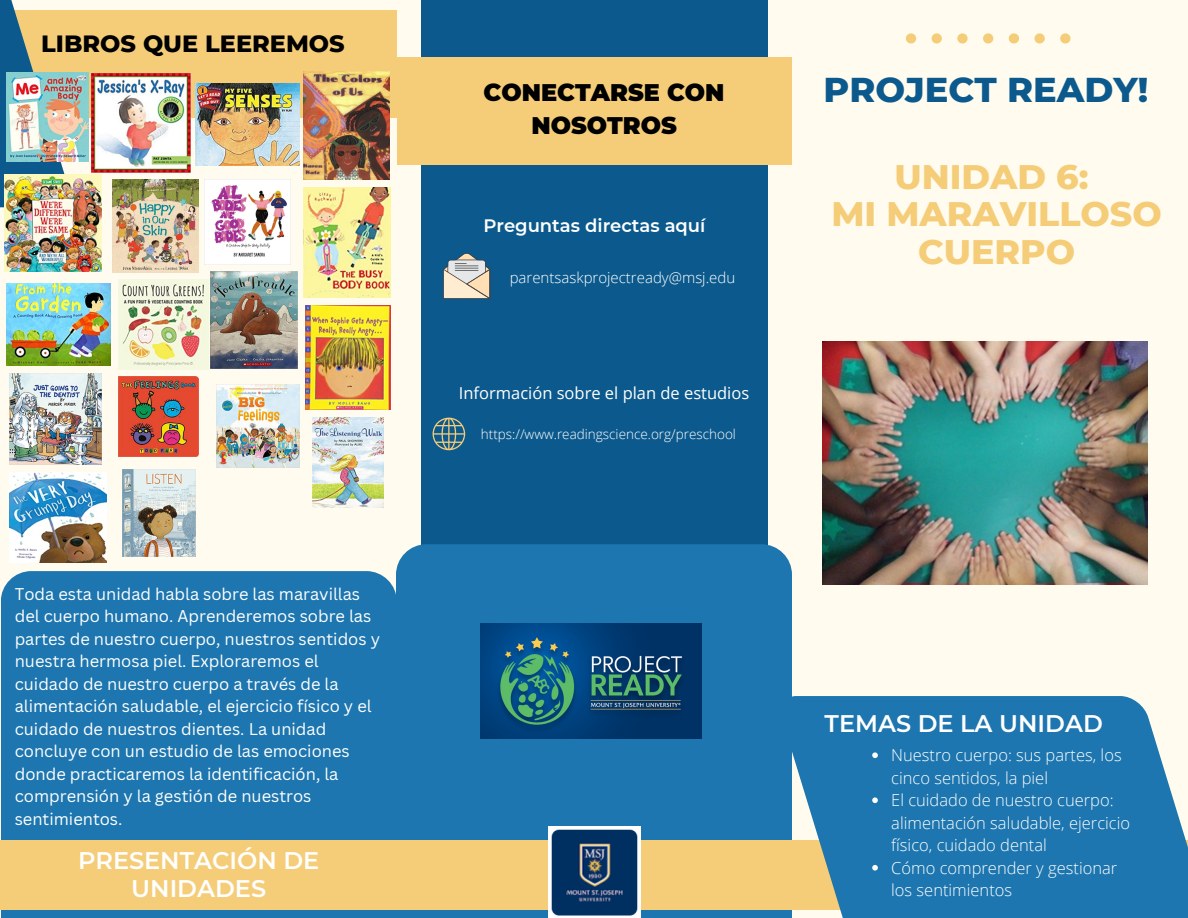
<style>
.page{position:relative;width:1188px;height:918px;background:#fffcef}
.page>*{position:absolute;margin:0;border:0;box-sizing:border-box;transform-origin:0 0}
.t1{font:800 35.25px "Montserrat";color:#0c5a8d}
.t2{font:800 34.8px/37.2px "Montserrat";color:#f5cd79;text-align:center}
.t3{font:600 24px/28.2px "Montserrat";color:#fff;text-align:center}
.t4{font:900 24px/32.7px "Montserrat";color:#000;text-align:center}
.t5{font:800 24px "Montserrat";color:#000}
.t6{font:600 18px "Montserrat";color:#fff}
.t7{font:16.5px/22.5px "Canva Sans";color:#fff}
.t8{font:300 16.5px/22.5px "Open Sans";color:#fff}
.t9{font:16.5px "Open Sans";color:#fff}
.t10{font:300 15px "Open Sans";color:#fff}
.t11{font:300 13.5px "Open Sans";color:#fff}
</style>
<div class="page">
<div style="left:421px;top:0;width:347px;height:900px;background:#0c5a8d"></div>
<div style="left:1px;top:571px;width:395px;height:347px;background:#1d76af"></div>
<div style="left:396px;top:544px;width:396px;height:374px;background:#1d76af"></div>
<div style="left:0;top:841px;width:1188px;height:69px;background:#f5cd79"></div>
<div style="left:0;top:10px;width:397px;height:107px;background:#f5cd79"></div>
<svg style="left:781px;top:696px;width:407px;height:222px;fill:#1d76af"></svg>
<svg style="left:0;top:0;width:69px;height:207px"></svg>
<svg style="left:906px;top:33px;width:10px;height:11px"></svg>
<svg style="left:983px;top:33px;width:10px;height:11px"></svg>
<svg style="left:932px;top:33px;width:10px;height:11px"></svg>
<svg style="left:1009px;top:33px;width:10px;height:11px"></svg>
<svg style="left:957px;top:33px;width:11px;height:11px"></svg>
<svg style="left:1034px;top:33px;width:11px;height:11px"></svg>
<svg style="left:1060px;top:33px;width:11px;height:11px"></svg>
<svg style="left:433px;top:418px;width:32px;height:32px"></svg>
<img style="left:481px;top:624px;width:220px;height:114px">
<img style="left:549px;top:827px;width:92px;height:91px">
<svg style="left:443px;top:253px;width:47px;height:46px"></svg>
<div style="left:397px;top:57px;width:395px;height:108px;background:#f5cd79"></div>
<img style="left:822px;top:341px;width:325px;height:243px">
<img style="left:6px;top:73px;width:82px;height:89px">
<img style="left:92px;top:74px;width:99px;height:99px">
<img style="left:196px;top:83px;width:103px;height:82px">
<img style="left:4px;top:175px;width:97px;height:96px">
<img style="left:304px;top:72px;width:85px;height:108px">
<img style="left:113px;top:179px;width:85px;height:94px">
<img style="left:205px;top:179px;width:85px;height:86px">
<img style="left:6px;top:283px;width:105px;height:82px">
<img style="left:304px;top:188px;width:86px;height:109px">
<img style="left:119px;top:280px;width:90px;height:90px">
<img style="left:211px;top:271px;width:86px;height:97px">
<img style="left:10px;top:374px;width:91px;height:91px">
<img style="left:119px;top:376px;width:80px;height:80px">
<img style="left:305px;top:306px;width:86px;height:103px">
<img style="left:217px;top:385px;width:83px;height:83px">
<img style="left:10px;top:473px;width:96px;height:90px">
<img style="left:313px;top:418px;width:71px;height:90px">
<img style="left:122px;top:469px;width:73px;height:87px">
<svg style="left:872px;top:752px;width:6px;height:6px"></svg>
<svg style="left:872px;top:797px;width:6px;height:6px"></svg>
<svg style="left:872px;top:865px;width:6px;height:6px"></svg>
<p class="t5" style="left:41px;top:29px;width:305px">LIBROS QUE LEEREMOS</p>
<p class="t7" style="left:15px;top:582px;width:367px">Toda esta unidad habla sobre las maravillas del cuerpo humano. Aprenderemos sobre las partes de nuestro cuerpo, nuestros sentidos y nuestra hermosa piel. Exploraremos el cuidado de nuestro cuerpo a través de la alimentación saludable, el ejercicio físico y el cuidado de nuestros dientes. La unidad concluye con un estudio de las emociones donde practicaremos la identificación, la comprensión y la gestión de nuestros sentimientos.</p>
<p class="t3" style="left:78px;top:846px;width:243px">PRESENTACIÓN DE<br>UNIDADES</p>
<p class="t4" style="left:484px;top:76px;width:242px">CONECTARSE CON<br>NOSOTROS</p>
<p class="t6" style="left:483px;top:215px;width:224px">Preguntas directas aquí</p>
<p class="t10" style="left:510px;top:267px;width:227px">parentsaskprojectready@msj.edu</p>
<p class="t9" style="left:459px;top:381px;width:292px">Información sobre el plan de estudios</p>
<p class="t11" style="left:481px;top:424px;width:257px">https://www.readingscience.org/preschool</p>
<p class="t1" style="left:824px;top:68px;width:326px">PROJECT READY!</p>
<p class="t2" style="left:894px;top:158px;width:196px">UNIDAD 6:</p>
<p class="t2" style="left:831px;top:195px;width:332px">MI MARAVILLOSO<br>CUERPO</p>
<p class="t3" style="left:825px;top:709px;width:280px">TEMAS DE LA UNIDAD</p>
<p class="t8" style="left:891px;top:744px;width:232px">Nuestro cuerpo: sus partes, los cinco sentidos, la piel</p>
<p class="t8" style="left:891px;top:789px;width:240px">El cuidado de nuestro cuerpo: alimentación saludable, ejercicio físico, cuidado dental</p>
<p class="t8" style="left:891px;top:856px;width:228px">Cómo comprender y gestionar los sentimientos</p>
</div>
